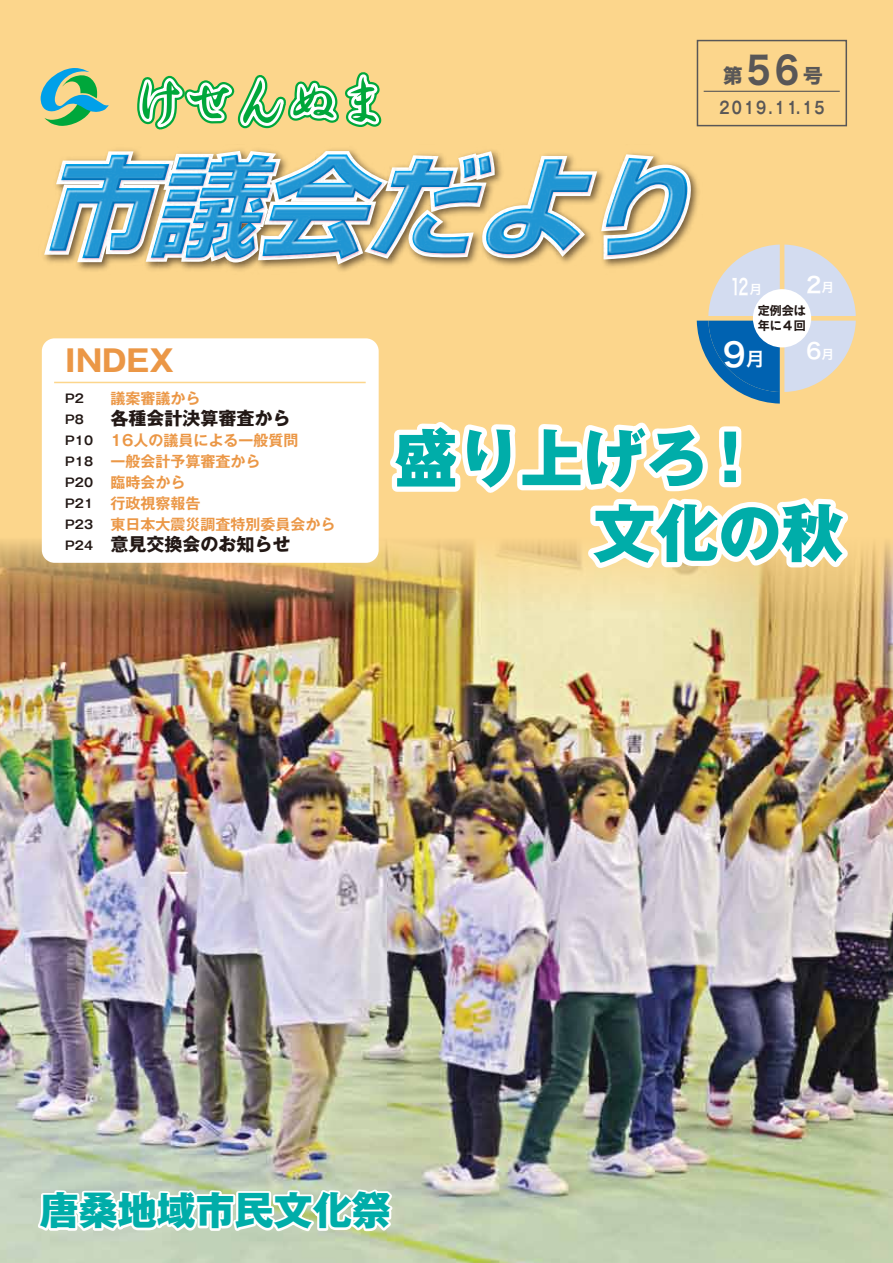
<style>
.page{position:relative;width:893px;height:1263px;background:#fcd68c}
.page>*{position:absolute;margin:0;border:0;box-sizing:border-box;transform-origin:0 0}
.t1{font:800 62.7px/75px "Gothic MB101 Pr 6 N";color:#00ada9}
.t2{font:60.75px "DFPSN Gyo Sho CID W5";letter-spacing:-.16em;color:#00a73b}
.t3{font:800 39px "Gothic MB101 Pr 6 N";color:#00ada9}
.t4{font:32.55px "Hira Sans Old Std N W6";color:#fff}
.t5{font:700 30px "Gothic MB101 Pr 6 N";color:#eb9746}
.t6{font:21.75px "Hira Sans Old Std N W6";color:#fff}
.t7{font:21.75px "Hira Sans Old Std N W6";color:#fff;scale:.65 1}
.t8{font:19.5px "Hira Sans Old Std N W8";color:#595757}
.t9{font:700 18px "Gothic MB101 Pr 6 N";color:#221815}
.t10{font:700 16.65px "Gothic MB101 Pr 6 N De";letter-spacing:.16em;color:#595757;scale:.8 1}
.t11{font:700 15px/21px "Gothic MB101 Pr 6 N De";color:#eb9746}
.t12{font:700 12px/21px "Gothic MB101 Pr 6 N De";color:#221815}
.t13{font:12px/15px "Hira Sans Old Std N W7";color:#221815}
.s1{font-family:"Hira Sans Old Std N W7";font-size:37.05px}
.s2{font-size:12.75px}
.s3{font-size:19.05px}
</style>
<div class="page">
<img style="left:0;top:613px;width:893px;height:650px">
<svg style="left:0;top:540px;width:893px;height:73px"></svg>
<div style="left:697px;top:40px;width:150px;height:86px;border:1px solid #595757"></div>
<img style="left:41px;top:45px;width:818px;height:651px">
<svg style="left:34px;top:1185px;width:366px;height:50px;background:#e3e9dd"></svg>
<div style="left:42px;top:338px;width:337px;height:225px;background:#fff;border-radius:13px"></div>
<hr style="left:54px;top:382px;width:312px;height:1px;background:#fcd68c">
<h2 class="t2" style="left:131px;top:73px;width:266px">けせんぬま</h2>
<h3 class="t8" style="left:723px;top:65px;width:101px">第<span class="s1">56</span>号</h3>
<p class="t10" style="left:719px;top:94px;width:133px">2019.11.15</p>
<h3 class="t5" style="left:65px;top:336px;width:110px">INDEX</h3>
<p class="t12" style="left:65px;top:387px;width:29px">P2<br>P8<br>P10<br>P18<br>P20<br>P21<br>P23<br>P24</p>
<p class="t11" style="left:111px;top:387px;width:91px">議案審議から</p>
<p class="t9" style="left:111px;top:403px;width:181px">各種会計決算審査から</p>
<p class="t11" style="left:111px;top:429px;width:226px">16人の議員による一般質問<br>一般会計予算審査から<br>臨時会から<br>行政視察報告<br>東日本大震災調査特別委員会から</p>
<p class="t9" style="left:111px;top:529px;width:181px">意見交換会のお知らせ</p>
<h3 class="t7" style="left:730px;top:270px;width:50px">12<span class="s2">月</span></h3>
<h3 class="t6" style="left:806px;top:268px;width:30px">2<span class="s2">月</span></h3>
<p class="t13" style="left:758px;top:304px;width:49px">定例会は年に４回</p>
<h3 class="t4" style="left:723px;top:329px;width:44px">9<span class="s3">月</span></h3>
<h3 class="t6" style="left:806px;top:335px;width:30px">6<span class="s2">月</span></h3>
<h1 class="t1" style="left:593px;top:418px;width:252px;text-indent:-198px">盛り上げろ！<br>文化の秋</h1>
<h3 class="t3" style="left:40px;top:1178px;width:352px">唐桑地域市民文化祭</h3>
</div>
